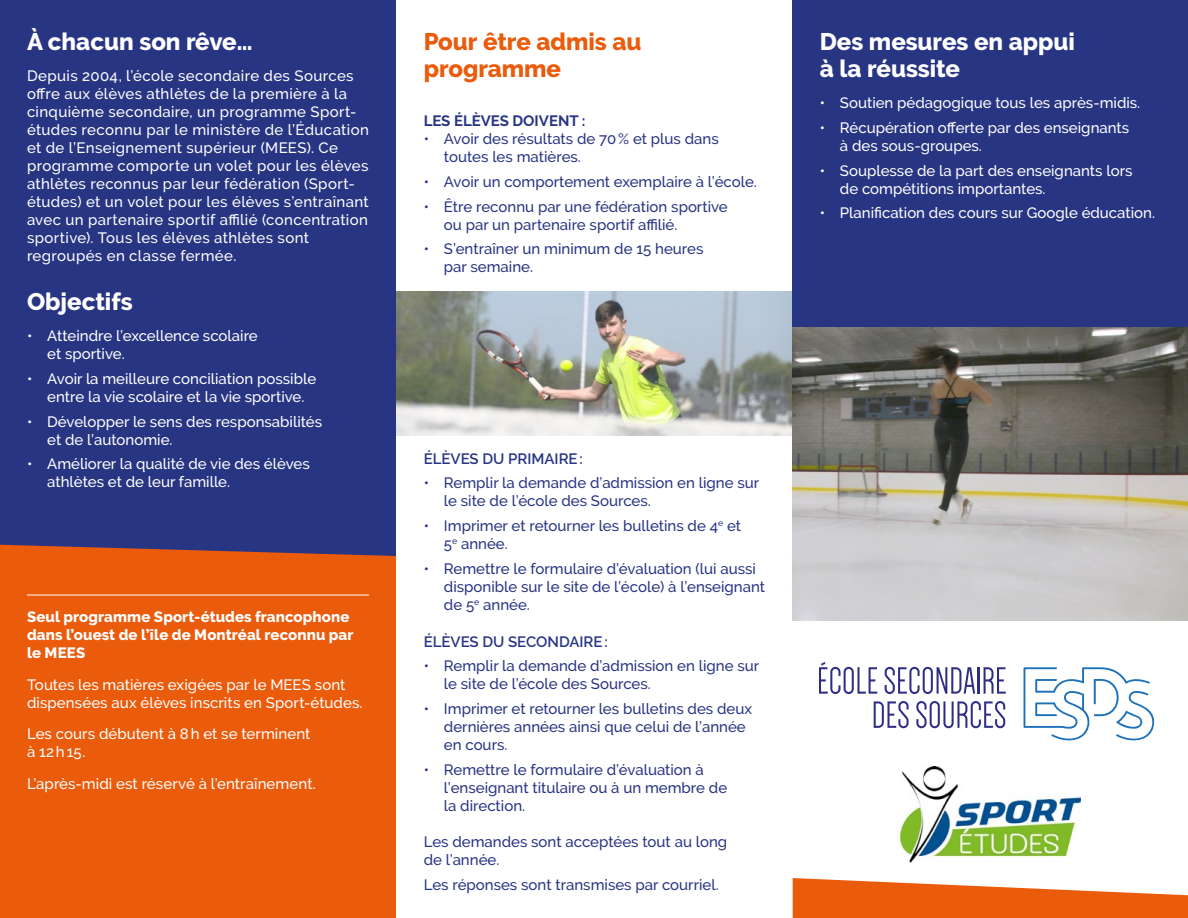
<style>
.page{position:relative;width:1188px;height:918px;background:#fff}
.page>*{position:absolute;margin:0;border:0;box-sizing:border-box;transform-origin:0 0}
.t1{font:800 24px/27px "Raleway";color:#fff}
.t2{font:800 24px/27px "Raleway";letter-spacing:-.005em;color:#ea5b0b}
.t3{font:500 15px/18px "Raleway";color:#283583}
.t4{font:500 15px/18px "Raleway";color:#fff}
.t5{font:500 15px/18px "Raleway";letter-spacing:.025em;color:#fff}
.t6{font:800 15px/18px "Raleway";letter-spacing:.005em;color:#fff}
.t7{font:600 15px "Raleway";color:#283583}
.t8{font:700 15px "Raleway";color:#283583}
</style>
<div class="page">
<img style="left:396px;top:292px;width:396px;height:144px">
<div style="left:792px;top:0;width:396px;height:580px;background:#283583"></div>
<div style="left:0;top:0;width:396px;height:918px;background:#283583"></div>
<div style="left:0;top:545px;width:396px;height:373px;background:#ea5b0b"></div>
<hr style="left:27px;top:595px;width:342px;height:1px;background:#fff">
<svg style="left:1024px;top:667px;width:130px;height:73px"></svg>
<svg style="left:819px;top:662px;width:58px;height:32px"></svg>
<svg style="left:885px;top:667px;width:90px;height:27px"></svg>
<hr style="left:978px;top:667px;width:2px;height:27px;background:#2d2e83">
<svg style="left:984px;top:667px;width:22px;height:27px"></svg>
<svg style="left:874px;top:701px;width:35px;height:27px"></svg>
<svg style="left:916px;top:701px;width:89px;height:27px"></svg>
<img style="left:899px;top:766px;width:182px;height:97px">
<svg style="left:793px;top:878px;width:395px;height:40px"></svg>
<img style="left:792px;top:328px;width:396px;height:293px">
<h1 class="t1" style="left:27px;top:28px;width:227px">À chacun son rêve…</h1>
<p class="t5" style="left:27px;top:67px;width:343px">Depuis 2004, l’école secondaire des Sources offre aux élèves athlètes de la première à la cinquième secondaire, un programme Sport&shy;études reconnu par le ministère de l’Éducation et de l’Enseignement supérieur (MEES). Ce programme comporte un volet pour les élèves athlètes reconnus par leur fédération (Sport&shy;études) et un volet pour les élèves s’entraînant avec un partenaire sportif affilié (concentration sportive). Tous les élèves athlètes sont regroupés en classe fermée.</p>
<h1 class="t1" style="left:27px;top:288px;width:107px">Objectifs</h1>
<p class="t4" style="left:47px;top:327px;width:212px;text-indent:-20px">• Atteindre l’excellence scolaire et sportive.</p>
<p class="t4" style="left:27px;top:370px;width:291px;text-align:center">• Avoir la meilleure conciliation possible entre la vie scolaire et la vie sportive.</p>
<p class="t4" style="left:47px;top:412px;width:276px;text-indent:-20px">• Développer le sens des responsabilités et de l’autonomie.</p>
<p class="t4" style="left:47px;top:455px;width:264px;text-indent:-20px">• Améliorer la qualité de vie des élèves athlètes et de leur famille.</p>
<p class="t6" style="left:27px;top:608px;width:328px">Seul programme Sport-études francophone dans l’ouest de l’île de Montréal reconnu par le MEES</p>
<p class="t4" style="left:27px;top:676px;width:337px">Toutes les matières exigées par le MEES sont dispensées aux élèves inscrits en Sport-études.</p>
<p class="t4" style="left:27px;top:725px;width:285px">Les cours débutent à 8h et se terminent à 12h15.</p>
<p class="t4" style="left:27px;top:775px;width:290px">L’après-midi est réservé à l’entraînement.</p>
<h1 class="t2" style="left:424px;top:28px;width:219px">Pour être admis au programme</h1>
<p class="t8" style="left:424px;top:112px;width:163px">LES ÉLÈVES DOIVENT :</p>
<p class="t3" style="left:444px;top:130px;width:276px;text-indent:-20px">• Avoir des résultats de 70% et plus dans toutes les matières.</p>
<p class="t3" style="left:424px;top:173px;width:335px">• Avoir un comportement exemplaire à l’école.</p>
<p class="t3" style="left:444px;top:197px;width:285px;text-indent:-20px">• Être reconnu par une fédération sportive ou par un partenaire sportif affilié.</p>
<p class="t3" style="left:444px;top:240px;width:261px;text-indent:-20px">• S’entraîner un minimum de 15 heures par semaine.</p>
<h1 class="t1" style="left:820px;top:28px;width:257px">Des mesures en appui à la réussite</h1>
<p class="t4" style="left:820px;top:94px;width:322px">• Soutien pédagogique tous les après-midis.</p>
<p class="t4" style="left:840px;top:119px;width:291px;text-indent:-20px">• Récupération offerte par des enseignants à des sous-groupes.</p>
<p class="t4" style="left:840px;top:161px;width:294px;text-indent:-20px">• Souplesse de la part des enseignants lors de compétitions importantes.</p>
<p class="t4" style="left:820px;top:204px;width:337px">• Planification des cours sur Google éducation.</p>
<p class="t7" style="left:424px;top:450px;width:161px">ÉLÈVES DU PRIMAIRE:</p>
<p class="t3" style="left:444px;top:474px;width:317px;text-indent:-20px">• Remplir la demande d’admission en ligne sur le site de l’école des Sources.</p>
<p class="t3" style="left:444px;top:517px;width:299px;text-indent:-20px">• Imprimer et retourner les bulletins de 4<sup>e</sup> et<br>5<sup>e</sup> année.</p>
<p class="t3" style="left:444px;top:560px;width:323px;text-indent:-20px">• Remettre le formulaire d’évaluation (lui aussi disponible sur le site de l’école) à l’enseignant de 5<sup>e</sup> année.</p>
<p class="t7" style="left:424px;top:633px;width:186px">ÉLÈVES DU SECONDAIRE:</p>
<p class="t3" style="left:444px;top:657px;width:317px;text-indent:-20px">• Remplir la demande d’admission en ligne sur le site de l’école des Sources.</p>
<p class="t3" style="left:444px;top:700px;width:310px;text-indent:-20px">• Imprimer et retourner les bulletins des deux dernières années ainsi que celui de l’année en cours.</p>
<p class="t3" style="left:444px;top:761px;width:285px;text-indent:-20px">• Remettre le formulaire d’évaluation à l’enseignant titulaire ou à un membre de la direction.</p>
<p class="t3" style="left:424px;top:833px;width:305px">Les demandes sont acceptées tout au long de l’année.</p>
<p class="t3" style="left:424px;top:875px;width:297px">Les réponses sont transmises par courriel.</p>
</div>
